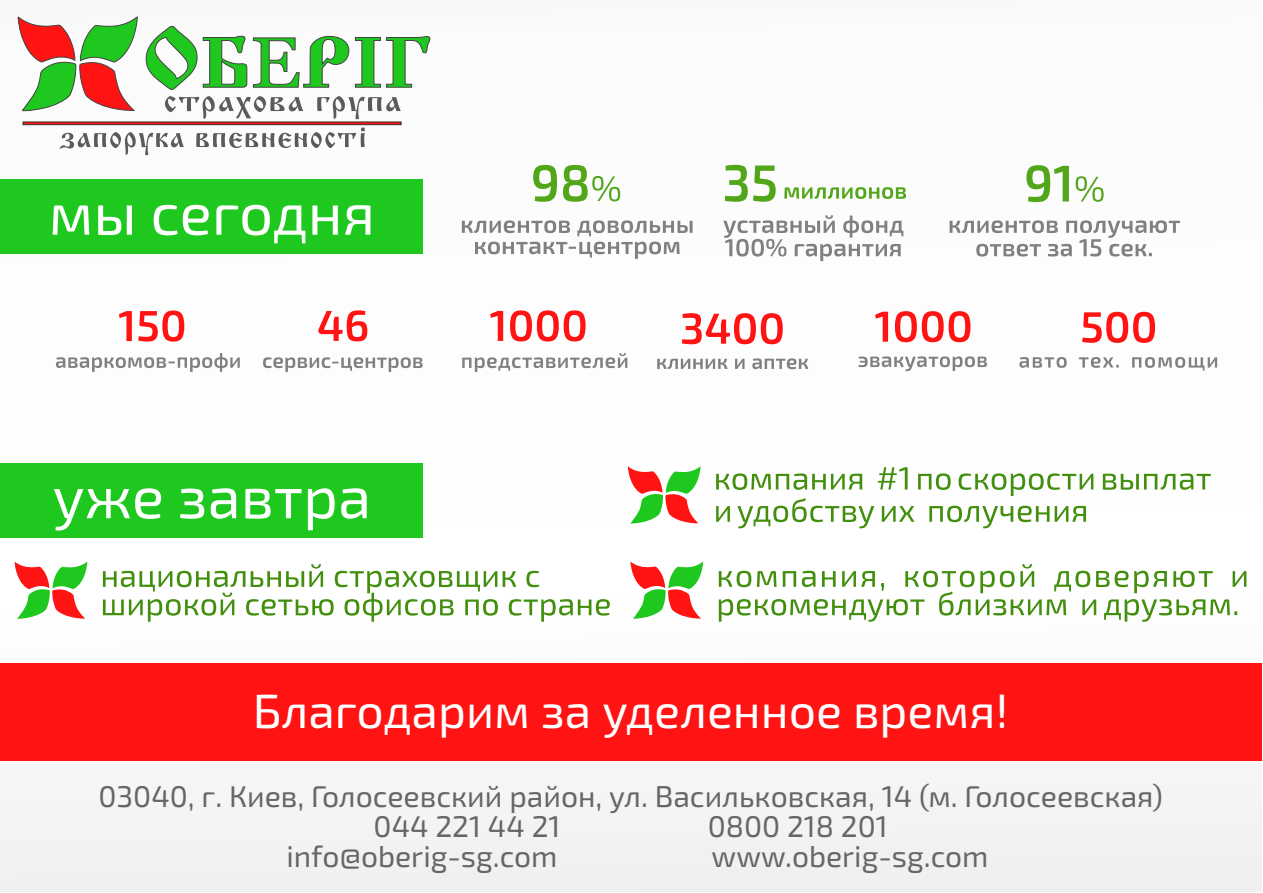
<style>
.page{position:relative;width:1263px;height:893px;background:#fff}
.page>*{position:absolute;margin:0;border:0;box-sizing:border-box;transform-origin:0 0}
.t1{font:60px "Exo 2";color:#fff}
.t2{font:48px "Exo 2";color:#fff}
.t3{font:30px/30px "Exo 2";color:#666}
</style>
<div class="page">
<svg style="left:725px;top:165px;width:51px;height:37px"></svg>
<svg style="left:533px;top:165px;width:87px;height:37px"></svg>
<svg style="left:1026px;top:165px;width:77px;height:37px"></svg>
<div style="left:0;top:664px;width:1261px;height:97px;background:#ff1313"></div>
<div style="left:0;top:180px;width:423px;height:74px;background:#1ec81e"></div>
<svg style="left:462px;top:220px;width:230px;height:39px"></svg>
<svg style="left:723px;top:215px;width:180px;height:46px"></svg>
<svg style="left:949px;top:220px;width:231px;height:37px"></svg>
<svg style="left:119px;top:311px;width:65px;height:31px"></svg>
<svg style="left:56px;top:353px;width:184px;height:19px"></svg>
<svg style="left:318px;top:310px;width:49px;height:31px"></svg>
<svg style="left:263px;top:357px;width:160px;height:15px"></svg>
<svg style="left:682px;top:313px;width:101px;height:31px"></svg>
<svg style="left:657px;top:358px;width:151px;height:11px"></svg>
<svg style="left:875px;top:311px;width:95px;height:31px"></svg>
<svg style="left:858px;top:356px;width:129px;height:15px"></svg>
<svg style="left:1082px;top:312px;width:73px;height:31px"></svg>
<svg style="left:1019px;top:357px;width:198px;height:14px"></svg>
<svg style="left:490px;top:310px;width:96px;height:31px"></svg>
<svg style="left:462px;top:353px;width:165px;height:19px"></svg>
<svg style="left:784px;top:187px;width:122px;height:12px"></svg>
<div style="left:1px;top:463px;width:422px;height:74px;background:#1ec81e"></div>
<svg style="left:628px;top:466px;width:72px;height:58px"></svg>
<svg style="left:716px;top:467px;width:495px;height:62px"></svg>
<svg style="left:15px;top:562px;width:72px;height:57px"></svg>
<svg style="left:103px;top:564px;width:507px;height:58px"></svg>
<svg style="left:630px;top:562px;width:73px;height:57px"></svg>
<svg style="left:719px;top:564px;width:527px;height:58px"></svg>
<svg style="left:18px;top:16px;width:413px;height:139px"></svg>
<h1 class="t1" style="left:49px;top:193px;width:328px">мы сегодня</h1>
<h1 class="t1" style="left:53px;top:476px;width:320px">уже завтра</h1>
<h2 class="t2" style="left:253px;top:695px;width:757px">Благодарим за уделенное время!</h2>
<p class="t3" style="left:374px;top:785px;width:791px;text-indent:-275px">03040, г. Киев, Голосеевский район, ул. Васильковская, 14 (м. Голосеевская)<br>044 221 44 21</p>
<p class="t3" style="left:708px;top:815px;width:182px">0800 218 201</p>
<p class="t3" style="left:286px;top:845px;width:273px">info@oberig-sg.com</p>
<p class="t3" style="left:712px;top:845px;width:278px">www.oberig-sg.com</p>
</div>
